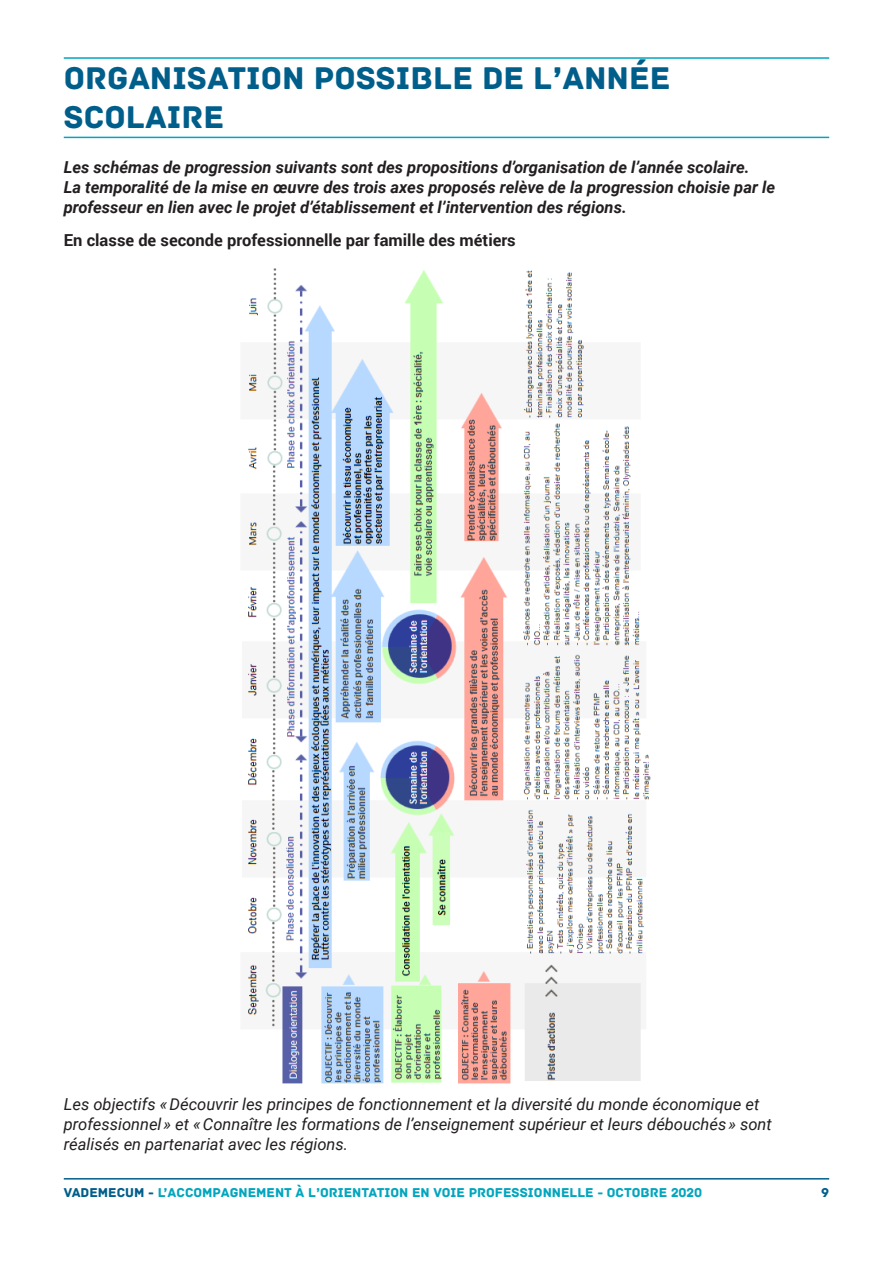
<style>
.page{position:relative;width:893px;height:1263px;background:#fff}
.page>*{position:absolute;margin:0;border:0;box-sizing:border-box;transform-origin:0 0}
.Titre_1{font:33px/39.6px "Archive";color:#005e8b}
.t1{font:italic 700 16.5px/19.8px "Roboto";color:#231f20}
.t2{font:italic 16.5px/19.8px "Roboto";color:#231f20}
.t3{font:700 16.5px "Roboto";color:#231f20}
.t4{font:13.5px "Archive";color:#00a6be}
.t5{font:13.5px "Archive";color:#005e8b}
.s1{color:#005e8b}
</style>
<div class="page">
<hr style="left:64px;top:1178px;width:765px;height:1px;background:#005e8b">
<hr style="left:64px;top:57px;width:765px;height:2px;background:#00a6be">
<hr style="left:64px;top:137px;width:765px;height:1px;background:#00a6be">
<img style="left:248px;top:268px;width:403px;height:816px">
<p class="Titre_1" style="left:64px;top:58px;width:608px">ORGANISATION POSSIBLE DE L’ANNÉE<br>SCOLAIRE</p>
<p class="t1" style="left:64px;top:157px;width:713px">Les schémas de progression suivants sont des propositions d’organisation de l’année scolaire.<br>La temporalité de la mise en œuvre des trois axes proposés relève de la progression choisie par le professeur en lien avec le projet d’établissement et l’intervention des régions.</p>
<p class="t3" style="left:64px;top:228px;width:453px">En classe de seconde professionnelle par famille des métiers</p>
<p class="t2" style="left:64px;top:1093px;width:709px">Les objectifs « Découvrir les principes de fonctionnement et la diversité du monde économique et professionnel » et « Connaître les formations de l’enseignement supérieur et leurs débouchés » sont réalisés en partenariat avec les régions.</p>
<p class="t4" style="left:64px;top:1184px;width:640px"><span class="s1">VADEMECUM -</span> L’ACCOMPAGNEMENT À L’ORIENTATION EN VOIE PROFESSIONNELLE - OCTOBRE 2020</p>
<p class="t5" style="left:821px;top:1184px;width:9px">9</p>
</div>
